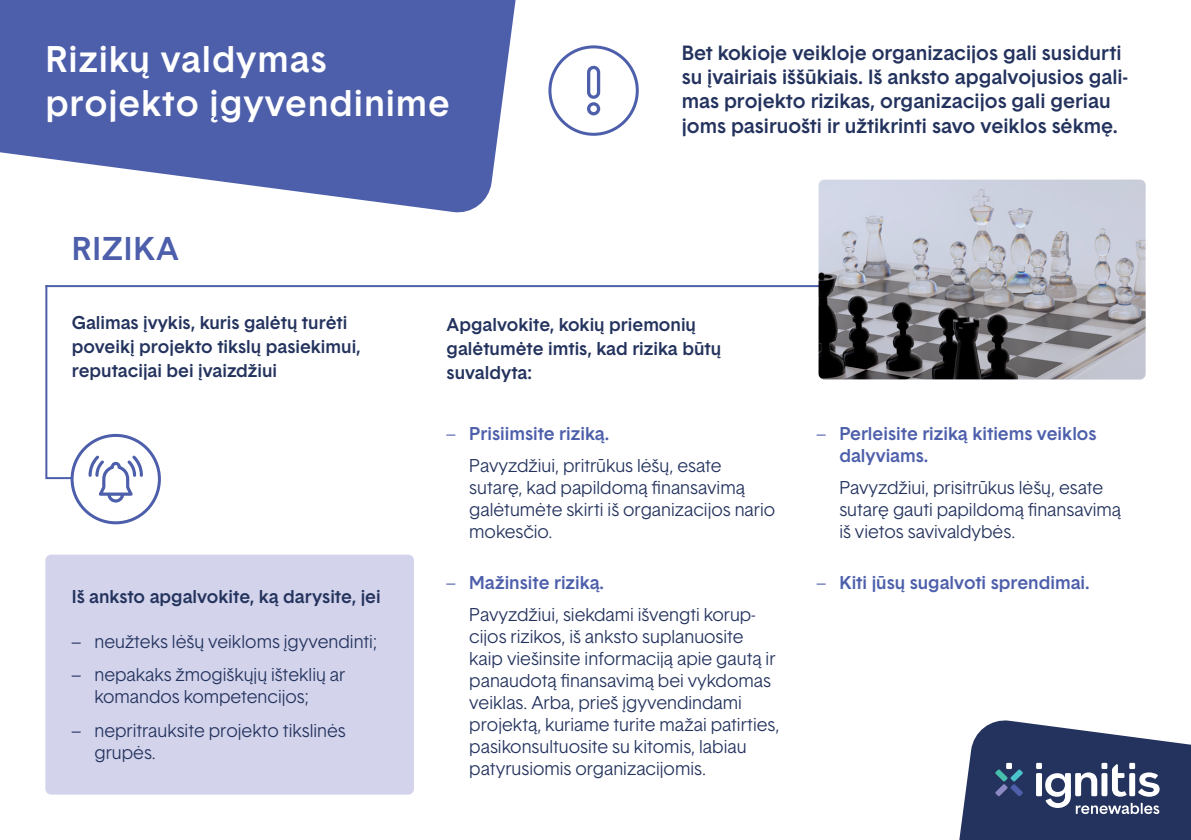
<style>
.page{position:relative;width:1191px;height:840px;background:#fff}
.page>*{position:absolute;margin:0;border:0;box-sizing:border-box;transform-origin:0 0}
.t1{font:500 36px/44px "Basetica";letter-spacing:.025em;color:#fff}
.t2{font:500 32px "Basetica";letter-spacing:.025em;color:#4d5fab}
.t3{font:500 20px/24px "Basetica";color:#24335e}
.t4{font:300 18px/22px "Basetica";color:#24335e}
.t5{font:500 18px/24px "Basetica";color:#24335e}
.t6{font:500 18px/22px "Basetica";color:#4d5fab}
.s1{color:#4d5fab}
.s2{font-weight:500;color:#4d5fab}
.s3{font-weight:300}
</style>
<div class="page">
<hr style="left:45px;top:285px;width:784px;height:2px;background:#4d5fab">
<svg style="left:45px;top:285px;width:29px;height:195px"></svg>
<svg style="left:89px;top:455px;width:54px;height:47px"></svg>
<div style="left:71px;top:433px;width:90px;height:91px;border:3px solid #4d5fab;border-radius:50%"></div>
<svg style="left:818px;top:180px;width:327px;height:199px;background:#9e9fa7"></svg>
<svg style="left:959px;top:720px;width:232px;height:119px"></svg>
<svg style="left:0;top:0;width:577px;height:213px;fill:#4d5fab"></svg>
<div style="left:548px;top:45px;width:91px;height:91px;border:3px solid #4d5fab;border-radius:50%"></div>
<svg style="left:587px;top:65px;width:13px;height:50px"></svg>
<div style="left:45px;top:554px;width:369px;height:240px;background:#d3d4eb;border-radius:6px"></div>
<h1 class="t1" style="left:45px;top:37px;width:406px">Rizikų valdymas projekto įgyvendinime</h1>
<p class="t3" style="left:681px;top:41px;width:447px">Bet kokioje veikloje organizacijos gali susidurti su įvairiais iššūkiais. Iš anksto apgalvojusios gali&shy;mas projekto rizikas, organizacijos gali geriau joms pasiruošti ir užtikrinti savo veiklos sėkmę.</p>
<h2 class="t2" style="left:72px;top:227px;width:109px">RIZIKA</h2>
<p class="t5" style="left:72px;top:310px;width:290px">Galimas įvykis, kuris galėtų turėti poveikį projekto tikslų pasiekimui, reputacijai bei įvaizdžiui</p>
<p class="t5" style="left:72px;top:584px;width:310px">Iš anksto apgalvokite, ką darysite, jei</p>
<p class="t4" style="left:72px;top:630px;width:307px">– neužteks lėšų veikloms įgyvendinti;</p>
<p class="t4" style="left:94px;top:663px;width:252px;text-indent:-23px">– nepakaks žmogiškųjų išteklių ar komandos kompetencijos;</p>
<p class="t4" style="left:94px;top:718px;width:253px;text-indent:-23px">– nepritrauksite projekto tikslinės grupės.</p>
<p class="t5" style="left:446px;top:312px;width:276px">Apgalvokite, kokių priemonių galėtumėte imtis, kad rizika būtų suvaldyta:</p>
<p class="t4" style="left:469px;top:417px;width:254px;line-height:32px;text-indent:-23px"><span class="s1">–</span> <span class="s2">Prisiimsite riziką.<br></span>Pavyzdžiui, pritrūkus lėšų, esate</p>
<p class="t4" style="left:469px;top:476px;width:307px">sutarę, kad papildomą finansavimą galėtumėte skirti iš organizacijos nario mokesčio.</p>
<p class="t4" style="left:469px;top:566px;width:287px;line-height:32px;text-indent:-23px"><span class="s1">–</span> <span class="s2">Mažinsite riziką.<br></span>Pavyzdžiui, siekdami išvengti korup-</p>
<p class="t4" style="left:469px;top:625px;width:311px">cijos rizikos, iš anksto suplanuosite kaip viešinsite informaciją apie gautą ir panaudotą finansavimą bei vykdomas veiklas. Arba, prieš įgyvendindami projektą, kuriame turite mažai patirties, pasikonsultuosite su kitomis, labiau patyrusiomis organizacijomis.</p>
<p class="t6" style="left:839px;top:422px;width:259px;text-indent:-23px"><span class="s3">–</span> Perleisite riziką kitiems veiklos dalyviams.</p>
<p class="t4" style="left:839px;top:476px;width:283px">Pavyzdžiui, prisitrūkus lėšų, esate sutarę gauti papildomą finansavimą iš vietos savivaldybės.</p>
<p class="t6" style="left:816px;top:571px;width:274px"><span class="s3">–</span> Kiti jūsų sugalvoti sprendimai.</p>
</div>
